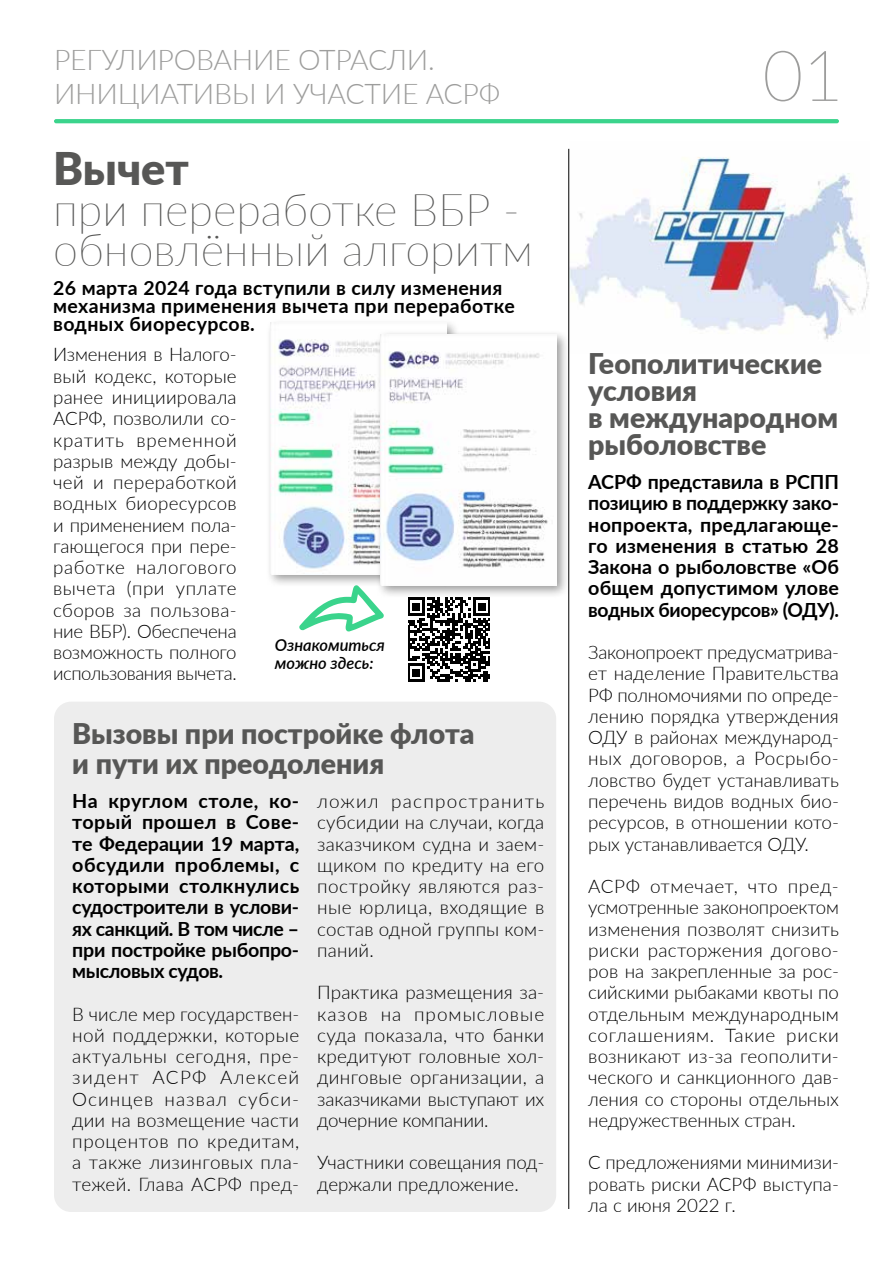
<style>
.page{position:relative;width:893px;height:1263px;background:#fff}
.page>*{position:absolute;margin:0;border:0;box-sizing:border-box;transform-origin:0 0}
.t1{font:100 70.5px "Lato";color:#9d9d9c}
.t2{font:100 45px/40.5px "Lato";color:#575756}
.t3{font:900 45px "Lato";color:#575756}
.t4{font:900 28.5px/27px "Lato";color:#575756}
.t5{font:300 28.5px/34.2px "Lato";letter-spacing:-.01em;color:#9d9d9c}
.t6{font:700 19.5px/21.3px "Lato";letter-spacing:.01em;color:#000;text-align:justify}
.t7{font:300 18.75px/21.3px "Lato";letter-spacing:-.005em;color:#000;text-align:justify}
.t8{font:italic 600 16.5px/18px "Lato";color:#000}
</style>
<div class="page">
<img style="left:569px;top:148px;width:300px;height:194px">
<div style="left:54px;top:702px;width:502px;height:510px;background:#ededed;border-radius:17px"></div>
<svg style="left:54px;top:119px;width:785px;height:4px;background:#3ed48d"></svg>
<hr style="left:568px;top:149px;width:1px;height:1060px;background:#000">
<div style="left:266px;top:318px;width:193px;height:270px;background:#000;opacity:.4"></div>
<img style="left:270px;top:323px;width:176px;height:251px">
<div style="left:376px;top:329px;width:194px;height:270px;background:#000;opacity:.4"></div>
<img style="left:380px;top:334px;width:176px;height:251px">
<svg style="left:408px;top:598px;width:81px;height:83px"></svg>
<svg style="left:299px;top:585px;width:85px;height:47px"></svg>
<h3 class="t5" style="left:54px;top:42px;width:448px">РЕГУЛИРОВАНИЕ ОТРАСЛИ.<br>ИНИЦИАТИВЫ И УЧАСТИЕ АСРФ</h3>
<h1 class="t1" style="left:762px;top:27px;width:83px">01</h1>
<h2 class="t3" style="left:53px;top:135px;width:137px">Вычет</h2>
<h2 class="t2" style="left:53px;top:188px;width:481px">при переработке ВБР - обновлённый алгоритм</h2>
<p class="t6" style="left:53px;top:278px;width:463px;line-height:18px;text-align:left">26 марта 2024 года вступили в силу изменения механизма применения вычета при переработке водных биоресурсов.</p>
<p class="t7" style="left:53px;top:343px;width:185px">Изменения в Налого&shy;вый кодекс, которые ранее инициировала АСРФ, позволили со&shy;кратить временной разрыв между добы&shy;чей и переработкой водных биоресурсов и применением пола&shy;гающегося при пере&shy;работке налогового вычета (при уплате сборов за пользова&shy;ние ВБР). Обеспечена возможность полного использования вычета.</p>
<h3 class="t4" style="left:588px;top:349px;width:251px">Геополитические условия<br>в международном рыболовстве</h3>
<p class="t6" style="left:588px;top:470px;width:252px">АСРФ представила в РСПП позицию в поддержку зако&shy;нопроекта, предлагающе&shy;го изменения в статью 28<br>Закона о рыболовстве «Об общем допустимом улове водных биоресурсов» (ОДУ).</p>
<p class="t7" style="left:588px;top:641px;width:252px">Законопроект предусматрива&shy;ет наделение Правительства РФ полномочиями по опреде&shy;лению порядка утверждения ОДУ в районах международ&shy;ных договоров, а Росрыбо&shy;ловство будет устанавливать перечень видов водных био&shy;ресурсов, в отношении кото&shy;рых устанавливается ОДУ.</p>
<p class="t7" style="left:588px;top:875px;width:252px">АСРФ отмечает, что пред&shy;усмотренные законопроектом изменения позволят снизить риски расторжения догово&shy;ров на закрепленные за рос&shy;сийскими рыбаками квоты по отдельным международным соглашениям. Такие риски возникают из-за геополити&shy;ческого и санкционного дав&shy;ления со стороны отдельных недружественных стран.</p>
<p class="t7" style="left:588px;top:1151px;width:252px">С предложениями минимизи&shy;ровать риски АСРФ выступа&shy;ла с июня 2022 г.</p>
<p class="t8" style="left:275px;top:635px;width:111px">Ознакомиться можно здесь:</p>
<h3 class="t4" style="left:72px;top:717px;width:404px;line-height:30px">Вызовы при постройке флота и пути их преодоления</h3>
<p class="t6" style="left:72px;top:789px;width:228px">На круглом столе, ко&shy;торый прошел в Сове&shy;те Федерации 19 марта, обсудили проблемы, с которыми столкнулись судостроители в услови&shy;ях санкций. В том числе – при постройке рыбопро&shy;мысловых судов.</p>
<p class="t7" style="left:72px;top:1002px;width:228px">В числе мер государствен&shy;ной поддержки, которые актуальны сегодня, пре&shy;зидент АСРФ Алексей Осинцев назвал субси&shy;дии на возмещение части процентов по кредитам, а также лизинговых пла&shy;тежей. Глава АСРФ пред-</p>
<p class="t7" style="left:317px;top:790px;width:228px">ложил распространить субсидии на случаи, когда заказчиком судна и заем&shy;щиком по кредиту на его постройку являются раз&shy;ные юрлица, входящие в состав одной группы ком&shy;паний.</p>
<p class="t7" style="left:317px;top:981px;width:228px">Практика размещения за&shy;казов на промысловые суда показала, что банки кредитуют головные хол&shy;динговые организации, а заказчиками выступают их дочерние компании.</p>
<p class="t7" style="left:317px;top:1151px;width:228px">Участники совещания под&shy;держали предложение.</p>
</div>
